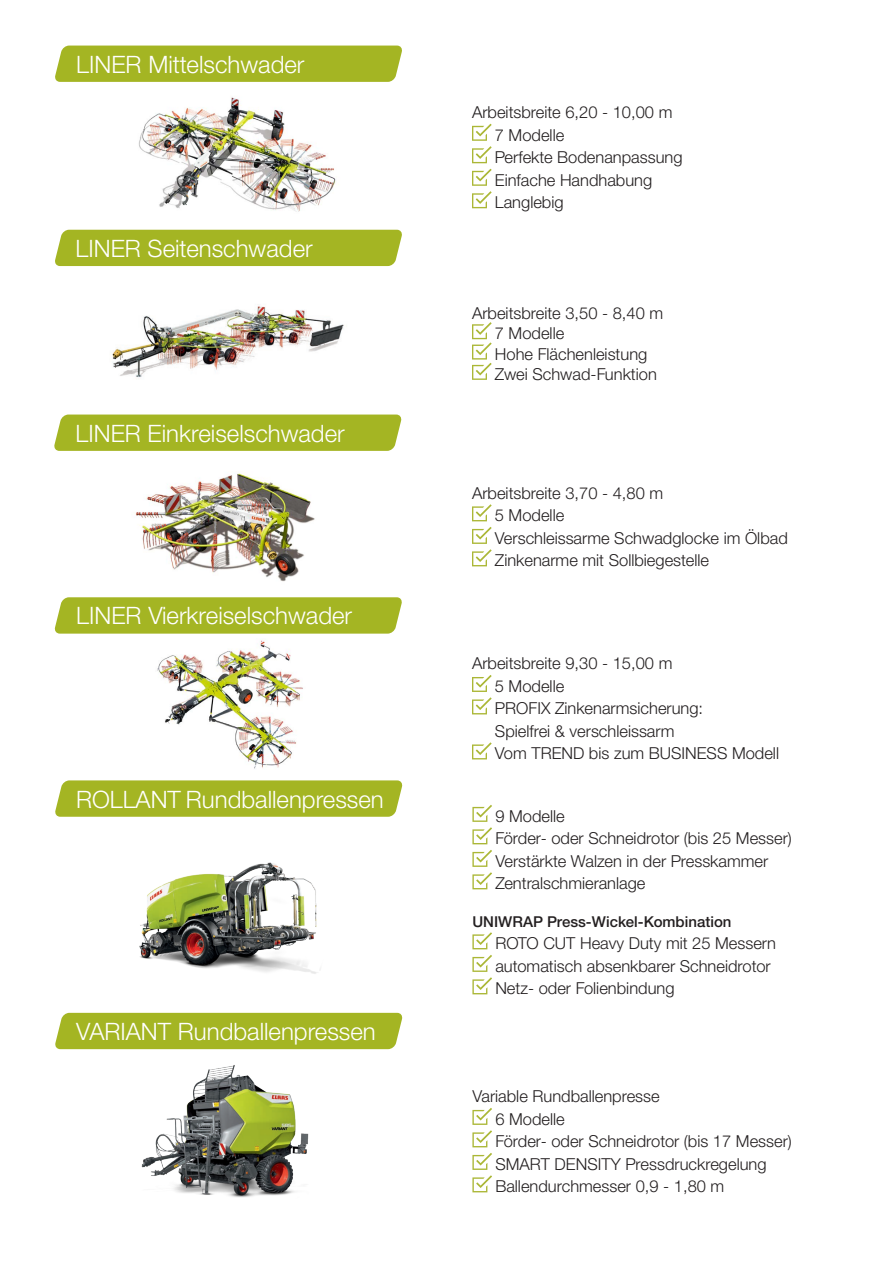
<style>
.page{position:relative;width:893px;height:1263px;background:#fff}
.page>*{position:absolute;margin:0;border:0;box-sizing:border-box;transform-origin:0 0}
.BR_New_label_65_12_14_mod{font:300 24px "CLAAS Helvetica Neue";color:#fff}
.t1{font:300 16.5px/22.5px "CLAAS Helvetica Neue";color:#231f20}
.t2{font:500 15px "CLAAS Helvetica Neue";color:#231f20}
</style>
<div class="page">
<img style="left:157px;top:640px;width:146px;height:129px">
<img style="left:135px;top:473px;width:180px;height:109px">
<img style="left:139px;top:97px;width:197px;height:115px">
<img style="left:112px;top:306px;width:232px;height:71px">
<svg style="left:472px;top:124px;width:20px;height:39px"></svg>
<svg style="left:472px;top:169px;width:20px;height:39px"></svg>
<svg style="left:472px;top:322px;width:20px;height:58px"></svg>
<svg style="left:472px;top:504px;width:20px;height:17px"></svg>
<svg style="left:472px;top:527px;width:20px;height:39px"></svg>
<svg style="left:472px;top:675px;width:20px;height:39px"></svg>
<svg style="left:472px;top:742px;width:20px;height:17px"></svg>
<svg style="left:472px;top:805px;width:20px;height:39px"></svg>
<svg style="left:472px;top:850px;width:20px;height:39px"></svg>
<svg style="left:472px;top:932px;width:20px;height:17px"></svg>
<svg style="left:472px;top:955px;width:20px;height:39px"></svg>
<svg style="left:472px;top:1108px;width:20px;height:39px"></svg>
<svg style="left:472px;top:1153px;width:20px;height:39px"></svg>
<div style="left:55px;top:46px;width:347px;height:36px;background:#a4b523"></div>
<div style="left:55px;top:230px;width:347px;height:36px;background:#a4b523"></div>
<svg style="left:54px;top:414px;width:348px;height:37px;background:#a7b82c"></svg>
<svg style="left:55px;top:780px;width:348px;height:37px;background:#a7b82c"></svg>
<div style="left:55px;top:1013px;width:348px;height:36px;background:#a4b523"></div>
<svg style="left:54px;top:597px;width:348px;height:37px;background:#a7b82c"></svg>
<img style="left:139px;top:862px;width:178px;height:112px">
<img style="left:141px;top:1065px;width:168px;height:133px">
<p class="BR_New_label_65_12_14_mod" style="left:76px;top:49px;width:230px">LINER Mittelschwader</p>
<p class="BR_New_label_65_12_14_mod" style="left:76px;top:233px;width:239px">LINER Seitenschwader</p>
<p class="BR_New_label_65_12_14_mod" style="left:76px;top:417px;width:271px">LINER Einkreiselschwader</p>
<p class="BR_New_label_65_12_14_mod" style="left:76px;top:600px;width:277px">LINER Vierkreiselschwader</p>
<p class="BR_New_label_65_12_14_mod" style="left:76px;top:784px;width:309px">ROLLANT Rundballenpressen</p>
<p class="BR_New_label_65_12_14_mod" style="left:76px;top:1016px;width:301px">VARIANT Rundballenpressen</p>
<p class="t1" style="left:472px;top:101px;width:202px">Arbeitsbreite 6,20 - 10,00 m</p>
<p class="t1" style="left:495px;top:124px;width:71px">7 Modelle</p>
<p class="t1" style="left:495px;top:146px;width:189px">Perfekte Bodenanpassung</p>
<p class="t1" style="left:495px;top:169px;width:159px">Einfache Handhabung</p>
<p class="t1" style="left:495px;top:191px;width:70px">Langlebig</p>
<p class="t1" style="left:472px;top:302px;width:193px">Arbeitsbreite 3,50 - 8,40 m</p>
<p class="t1" style="left:495px;top:322px;width:71px">7 Modelle</p>
<p class="t1" style="left:495px;top:343px;width:154px">Hohe Flächenleistung</p>
<p class="t1" style="left:495px;top:363px;width:163px">Zwei Schwad-Funktion</p>
<p class="t1" style="left:472px;top:482px;width:193px">Arbeitsbreite 3,70 - 4,80 m</p>
<p class="t1" style="left:495px;top:505px;width:71px">5 Modelle</p>
<p class="t1" style="left:495px;top:527px;width:294px">Verschleissarme Schwadglocke im Ölbad</p>
<p class="t1" style="left:495px;top:550px;width:216px">Zinkenarme mit Sollbiegestelle</p>
<p class="t1" style="left:472px;top:653px;width:202px">Arbeitsbreite 9,30 - 15,00 m</p>
<p class="t1" style="left:495px;top:675px;width:71px">5 Modelle</p>
<p class="t1" style="left:495px;top:698px;width:210px">PROFIX Zinkenarmsicherung:</p>
<p class="t1" style="left:495px;top:720px;width:181px">Spielfrei &amp; verschleissarm</p>
<p class="t1" style="left:495px;top:743px;width:286px">Vom TREND bis zum BUSINESS Modell</p>
<p class="t1" style="left:495px;top:805px;width:71px">9 Modelle</p>
<p class="t1" style="left:495px;top:827px;width:298px">Förder- oder Schneidrotor (bis 25 Messer)</p>
<p class="t1" style="left:495px;top:850px;width:275px">Verstärkte Walzen in der Presskammer</p>
<p class="t1" style="left:495px;top:872px;width:152px">Zentralschmieranlage</p>
<p class="t2" style="left:472px;top:912px;width:261px">UNIWRAP Press-Wickel-Kombination</p>
<p class="t1" style="left:495px;top:932px;width:282px">ROTO CUT Heavy Duty mit 25 Messern</p>
<p class="t1" style="left:495px;top:955px;width:277px">automatisch absenkbarer Schneidrotor</p>
<p class="t1" style="left:495px;top:977px;width:181px">Netz- oder Folienbindung</p>
<p class="t1" style="left:495px;top:1085px;width:166px;text-indent:-23px">Variable Rundballenpresse<br>6 Modelle</p>
<p class="t1" style="left:495px;top:1130px;width:298px">Förder- oder Schneidrotor (bis 17 Messer)</p>
<p class="t1" style="left:495px;top:1153px;width:273px">SMART DENSITY Pressdruckregelung</p>
<p class="t1" style="left:495px;top:1175px;width:231px">Ballendurchmesser 0,9 - 1,80 m</p>
</div>
